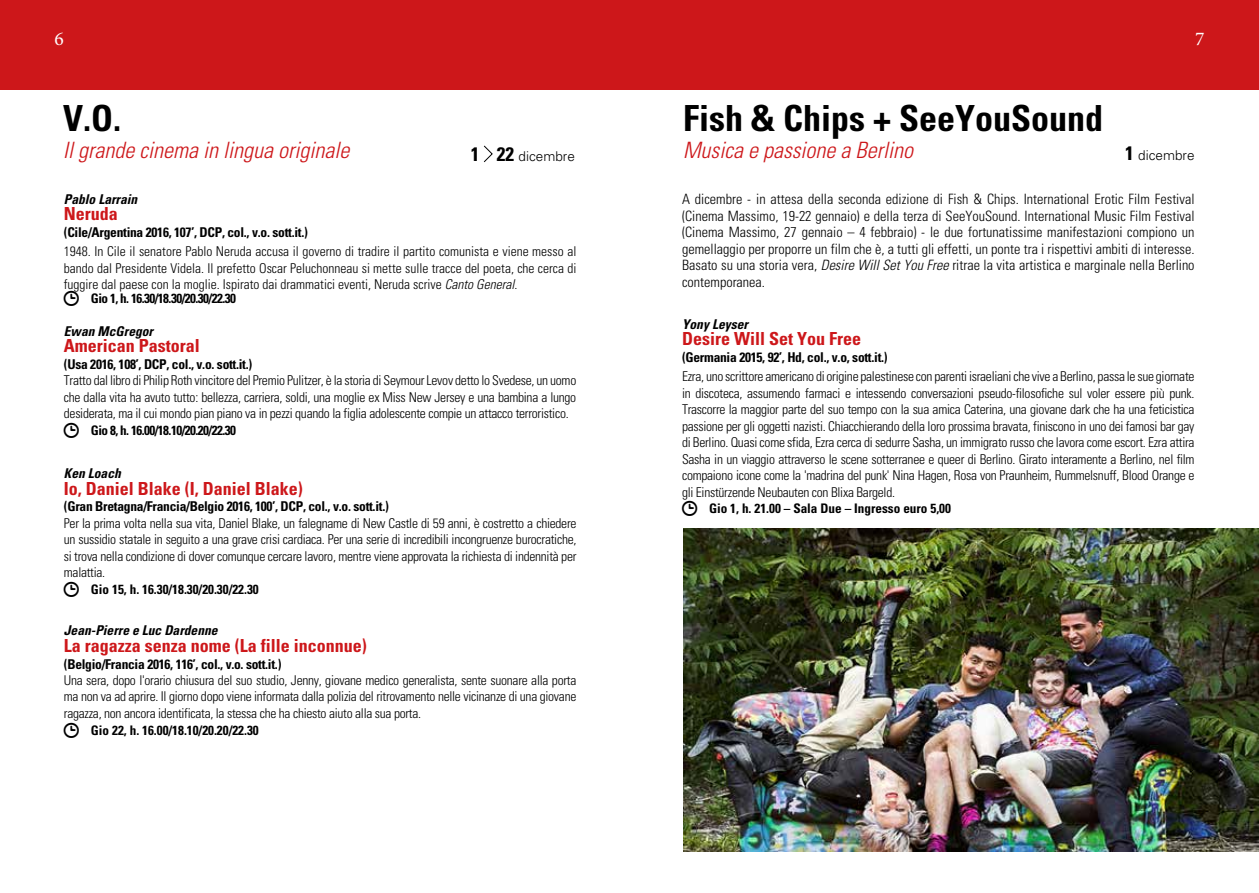
<style>
.page{position:relative;width:1259px;height:893px;background:#fff}
.page>*{position:absolute;margin:0;border:0;box-sizing:border-box;transform-origin:0 0}
.t1{font:700 condensed 36px "Univers";color:#000}
.t2{font:italic 300 condensed 22.5px "Univers";color:#cd171a}
.t3{font:19.5px "Minion Pro";color:#fff}
.t4{font:700 condensed 18px "Univers";color:#cd171a}
.t5{font:300 condensed 14.25px/16.5px "Univers";color:#000;text-align:justify}
.t6{font:300 condensed 13.5px/16.5px "Univers";letter-spacing:-.02em;color:#000;text-align:justify}
.t7{font:700 condensed 13.5px "Univers";letter-spacing:-.02em;color:#000}
.t8{font:italic 700 condensed 13.5px "Univers";color:#000}
.t9{font:300 13.5px "Univers";color:#000}
.t10{font:700 condensed 13.2px "Univers";color:#000}
.t11{font:700 condensed 13.2px "Univers";letter-spacing:-.04em;color:#000}
.s1{font-weight:700;font-stretch:condensed;font-size:19.5px}
.s2{font-style:italic}
</style>
<div class="page">
<div style="left:630px;top:0;width:629px;height:89px;background:#cd171a"></div>
<div style="left:0;top:0;width:630px;height:89px;background:#cd171a"></div>
<svg style="left:483px;top:145px;width:10px;height:18px"></svg>
<img style="left:683px;top:529px;width:576px;height:323px">
<h3 class="t3" style="left:54px;top:26px;width:11px">6</h3>
<h1 class="t1" style="left:63px;top:96px;width:59px">V.O.</h1>
<h2 class="t2" style="left:63px;top:136px;width:288px">Il grande cinema in lingua originale</h2>
<p class="t9" style="left:471px;top:148px;width:105px"><span class="s1">1 22</span> dicembre</p>
<p class="t8" style="left:64px;top:191px;width:75px">Pablo Larrain</p>
<h3 class="t4" style="left:64px;top:203px;width:55px">Neruda</h3>
<p class="t7" style="left:64px;top:224px;width:245px">(Cile/Argentina 2016, 107’, DCP, col., v.o. sott.it.)</p>
<p class="t6" style="left:64px;top:243px;width:514px">1948. In Cile il senatore Pablo Neruda accusa il governo di tradire il partito comunista e viene messo al bando dal Presidente Videla. Il prefetto Oscar Peluchonneau si mette sulle tracce del poeta, che cerca di fuggire dal paese con la moglie. Ispirato dai drammatici eventi, Neruda scrive <span class="s2">Canto General</span>.</p>
<p class="t11" style="left:91px;top:290px;width:147px">Gio 1, h. 16.30/18.30/20.30/22.30</p>
<p class="t8" style="left:64px;top:323px;width:91px">Ewan McGregor</p>
<h3 class="t4" style="left:64px;top:335px;width:137px">American Pastoral</h3>
<p class="t7" style="left:64px;top:356px;width:190px">(Usa 2016, 108’, DCP, col., v.o. sott.it.)</p>
<p class="t6" style="left:64px;top:372px;width:514px">Tratto dal libro di Philip Roth vincitore del Premio Pulitzer, è la storia di Seymour Levov detto lo Svedese, un uomo che dalla vita ha avuto tutto: bellezza, carriera, soldi, una moglie ex Miss New Jersey e una bambina a lungo desiderata, ma il cui mondo pian piano va in pezzi quando la figlia adolescente compie un attacco terroristico.</p>
<p class="t11" style="left:91px;top:422px;width:147px">Gio 8, h. 16.00/18.10/20.20/22.30</p>
<p class="t8" style="left:64px;top:465px;width:58px">Ken Loach</p>
<h3 class="t4" style="left:64px;top:478px;width:241px">Io, Daniel Blake (I, Daniel Blake)</h3>
<p class="t7" style="left:64px;top:498px;width:326px">(Gran Bretagna/Francia/Belgio 2016, 100’, DCP, col., v.o. sott.it.)</p>
<p class="t6" style="left:64px;top:515px;width:514px">Per la prima volta nella sua vita, Daniel Blake, un falegname di New Castle di 59 anni, è costretto a chiedere un sussidio statale in seguito a una grave crisi cardiaca. Per una serie di incredibili incongruenze burocratiche, si trova nella condizione di dover comunque cercare lavoro, mentre viene approvata la richiesta di indennità per malattia.</p>
<p class="t10" style="left:91px;top:581px;width:169px">Gio 15, h. 16.30/18.30/20.30/22.30</p>
<p class="t8" style="left:64px;top:622px;width:155px">Jean-Pierre e Luc Dardenne</p>
<h3 class="t4" style="left:64px;top:634px;width:304px">La ragazza senza nome (La fille inconnue)</h3>
<p class="t7" style="left:64px;top:655px;width:219px">(Belgio/Francia 2016, 116’, col., v.o. sott.it.)</p>
<p class="t6" style="left:64px;top:672px;width:514px">Una sera, dopo l'orario chiusura del suo studio, Jenny, giovane medico generalista, sente suonare alla porta ma non va ad aprire. Il giorno dopo viene informata dalla polizia del ritrovamento nelle vicinanze di una giovane ragazza, non ancora identificata, la stessa che ha chiesto aiuto alla sua porta.</p>
<p class="t10" style="left:91px;top:722px;width:169px">Gio 22, h. 16.00/18.10/20.20/22.30</p>
<h3 class="t3" style="left:1195px;top:26px;width:11px">7</h3>
<h1 class="t1" style="left:683px;top:96px;width:422px">Fish &amp; Chips + SeeYouSound</h1>
<h2 class="t2" style="left:683px;top:136px;width:231px">Musica e passione a Berlino</h2>
<p class="t9" style="left:1125px;top:147px;width:71px"><span class="s1">1</span> dicembre</p>
<p class="t5" style="left:682px;top:191px;width:514px">A dicembre - in attesa della seconda edizione di Fish &amp; Chips. International Erotic Film Festival (Cinema Massimo, 19-22 gennaio) e della terza di SeeYouSound. International Music Film Festival (Cinema Massimo, 27 gennaio – 4 febbraio) - le due fortunatissime manifestazioni compiono un gemellaggio per proporre un film che è, a tutti gli effetti, un ponte tra i rispettivi ambiti di interesse.<br>Basato su una storia vera, <span class="s2">Desire Will Set You Free</span> ritrae la vita artistica e marginale nella Berlino contemporanea.</p>
<p class="t8" style="left:682px;top:316px;width:67px">Yony Leyser</p>
<h3 class="t4" style="left:682px;top:328px;width:180px">Desire Will Set You Free</h3>
<p class="t7" style="left:682px;top:349px;width:207px">(Germania 2015, 92’, Hd, col., v.o, sott.it.)</p>
<p class="t6" style="left:682px;top:368px;width:514px">Ezra, uno scrittore americano di origine palestinese con parenti israeliani che vive a Berlino, passa le sue giornate in discoteca, assumendo farmaci e intessendo conversazioni pseudo-filosofiche sul voler essere più punk.<br>Trascorre la maggior parte del suo tempo con la sua amica Caterina, una giovane dark che ha una feticistica passione per gli oggetti nazisti. Chiacchierando della loro prossima bravata, finiscono in uno dei famosi bar gay di Berlino. Quasi come sfida, Ezra cerca di sedurre Sasha, un immigrato russo che lavora come escort. Ezra attira Sasha in un viaggio attraverso le scene sotterranee e queer di Berlino. Girato interamente a Berlino, nel film compaiono icone come la 'madrina del punk' Nina Hagen, Rosa von Praunheim, Rummelsnuff, Blood Orange e gli Einstürzende Neubauten con Blixa Bargeld.</p>
<p class="t10" style="left:709px;top:500px;width:243px">Gio 1, h. 21.00 – Sala Due – Ingresso euro 5,00</p>
</div>
